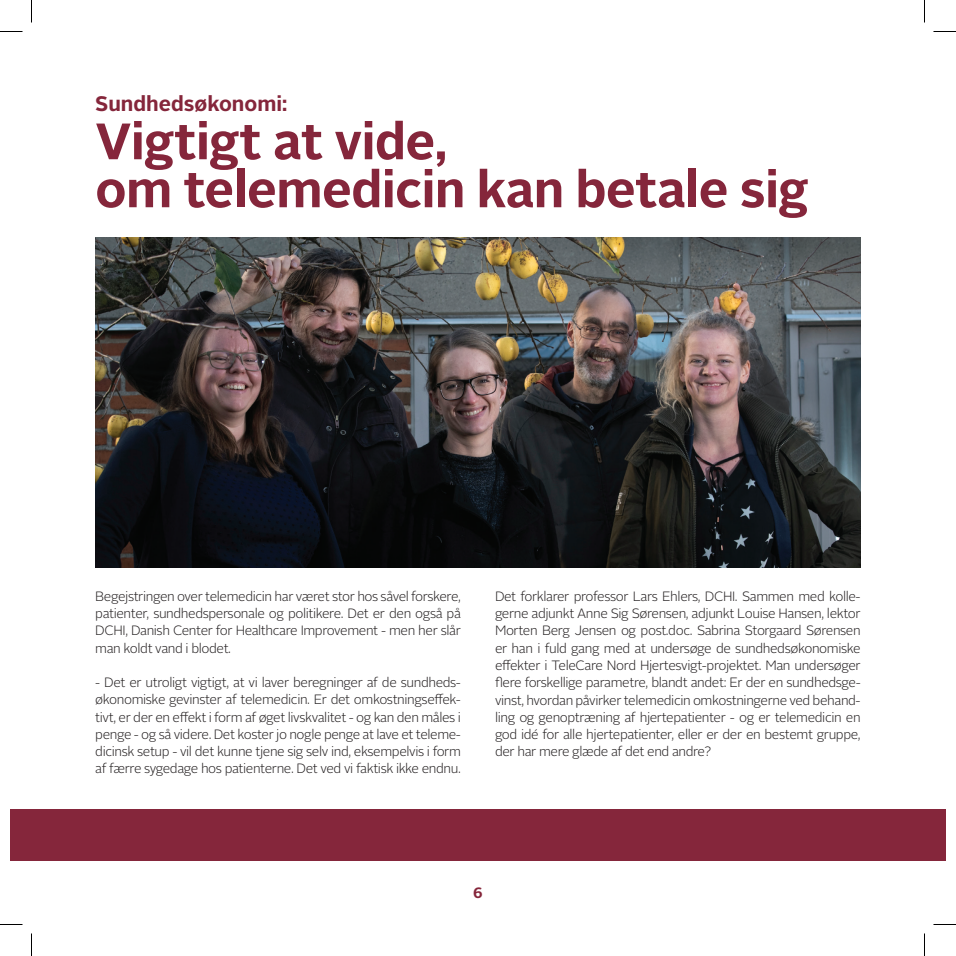
<style>
.page{position:relative;width:956px;height:956px;background:#fff}
.page>*{position:absolute;margin:0;border:0;box-sizing:border-box;transform-origin:0 0}
.t1{font:700 51px/48px "Alright Sans";letter-spacing:-.01em;color:#85263b}
.t2{font:700 21px "Alright Sans";color:#85263b}
.t3{font:700 15px "Alright Sans";color:#85263b}
.t4{font:300 13.5px/17.2px "Alright Sans";letter-spacing:-.03em;color:#231f20;text-align:justify}
</style>
<div class="page">
<img style="left:95px;top:237px;width:766px;height:330px">
<div style="left:10px;top:810px;width:936px;height:51px;background:#85263b"></div>
<svg style="left:0;top:31px;width:22px;height:1px"></svg>
<svg style="left:933px;top:31px;width:23px;height:1px"></svg>
<svg style="left:0;top:924px;width:22px;height:1px"></svg>
<svg style="left:933px;top:924px;width:23px;height:1px"></svg>
<svg style="left:31px;top:0;width:1px;height:23px"></svg>
<svg style="left:31px;top:933px;width:1px;height:23px"></svg>
<svg style="left:924px;top:0;width:1px;height:23px"></svg>
<svg style="left:924px;top:933px;width:1px;height:23px"></svg>
<h2 class="t2" style="left:95px;top:89px;width:193px">Sundhedsøkonomi:</h2>
<h1 class="t1" style="left:95px;top:118px;width:715px">Vigtigt at vide,<br>om telemedicin kan betale sig</h1>
<p class="t4" style="left:95px;top:588px;width:367px">Begejstringen over telemedicin har været stor hos såvel forskere, patienter, sundhedspersonale og politikere. Det er den også på DCHI, Danish Center for Healthcare Improvement - men her slår man koldt vand i blodet.</p>
<p class="t4" style="left:95px;top:674px;width:367px">- Det er utroligt vigtigt, at vi laver beregninger af de sundheds&shy;økonomiske gevinster af telemedicin. Er det omkostningseffek&shy;tivt, er der en effekt i form af øget livskvalitet - og kan den måles i penge - og så videre. Det koster jo nogle penge at lave et teleme&shy;dicinsk setup - vil det kunne tjene sig selv ind, eksempelvis i form af færre sygedage hos patienterne. Det ved vi faktisk ikke endnu.</p>
<p class="t4" style="left:495px;top:588px;width:367px">Det forklarer professor Lars Ehlers, DCHI. Sammen med kolle&shy;gerne adjunkt Anne Sig Sørensen, adjunkt Louise Hansen, lektor Morten Berg Jensen og post.doc. Sabrina Storgaard Sørensen er han i fuld gang med at undersøge de sundhedsøkonomiske effekter i TeleCare Nord Hjertesvigt-projektet. Man undersøger flere forskellige parametre, blandt andet: Er der en sundhedsge&shy;vinst, hvordan påvirker telemedicin omkostningerne ved behand&shy;ling og genoptræning af hjertepatienter - og er telemedicin en god idé for alle hjertepatienter, eller er der en bestemt gruppe, der har mere glæde af det end andre?</p>
<p class="t3" style="left:473px;top:882px;width:11px">6</p>
</div>
